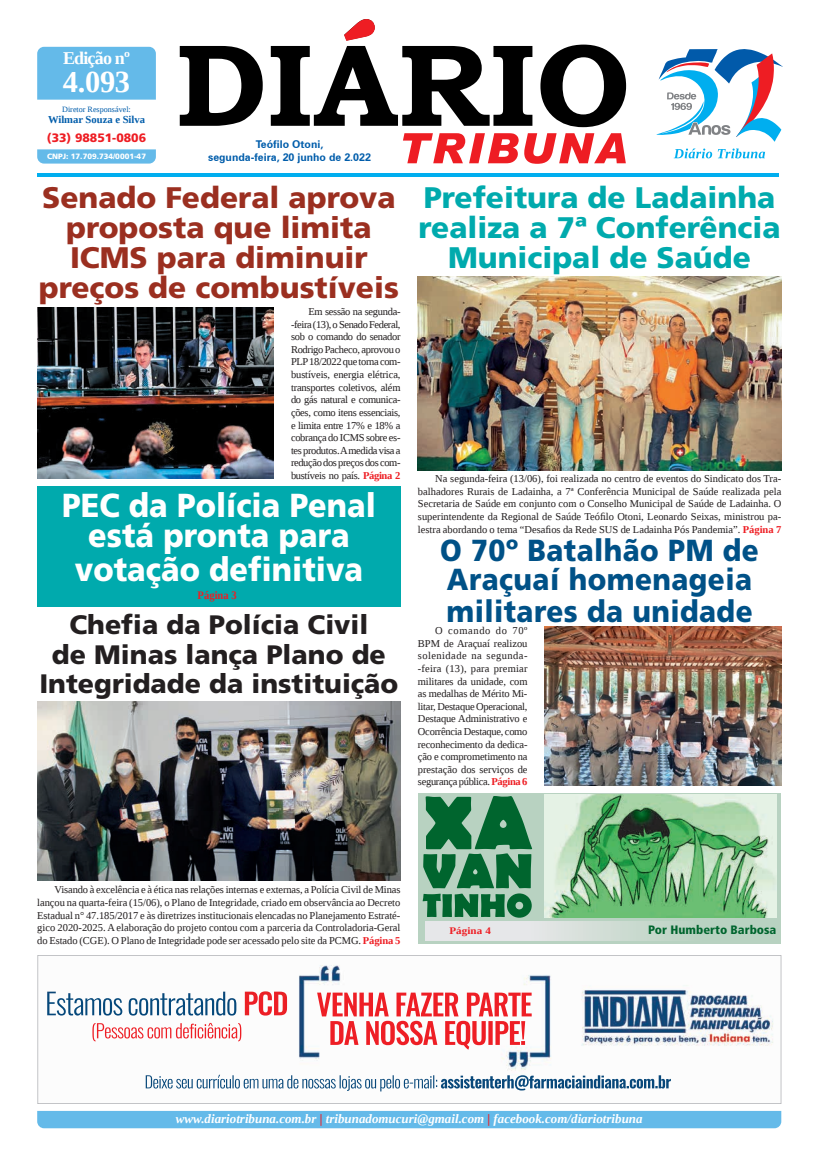
<style>
.page{position:relative;width:821px;height:1166px;background:#fff}
.page>*{position:absolute;margin:0;border:0;box-sizing:border-box;transform-origin:0 0}
.t1{font:900 33.25px/29.8px "Frutiger LT Std";color:#fff;text-align:center;scale:.91 1}
.t2{font:900 30.45px/28.4px "Frutiger LT Std";letter-spacing:.015em;color:#005187;scale:.92 1}
.t3{font:700 30.45px "Liberation Serif";color:#fff}
.t4{font:900 29.75px/29.8px "Frutiger LT Std";color:#9b2f20;text-align:center}
.t5{font:900 29.75px/29.8px "Frutiger LT Std";color:#00aaad;text-align:center}
.t6{font:900 26.69px/29.8px "Frutiger LT Std";color:#231f20;text-align:center}
.t7{font:700 18.03px "Liberation Serif";letter-spacing:-.045em;color:#fff}
.t8{font:italic 700 12.95px "Liberation Serif";color:#fff}
.t9{font:900 condensed 12.16px "Frutiger LT Std";color:#00652e;scale:1.04 1}
.t10{font:900 12.16px "Frutiger LT Std";color:#ee1d23}
.t11{font:700 11.46px "Liberation Serif";letter-spacing:.005em;color:#ee1d23;scale:.91 1}
.t12{font:700 10.67px/12.6px "Zurich BT";color:#015dab;text-align:center}
.t13{font:700 10.59px "Liberation Serif";color:#015dab}
.t14{font:10.5px/12.6px "Liberation Serif";letter-spacing:-.005em;color:#231f20;text-align:justify}
.t15{font:700 10.06px "Liberation Serif";letter-spacing:.01em;color:#ee1d23;scale:1.09 1}
.t16{font:8.14px "Liberation Serif";color:#015dab}
.t17{font:900 7.7px "Frutiger LT Std";color:#fff}
.s1{font-weight:700;color:#ee1d23}
.s2{color:#ee1d23}
</style>
<div class="page">
<hr style="left:37px;top:174px;width:742px;height:3px;background:#00aeef">
<svg style="left:180px;top:44px;width:446px;height:83px"></svg>
<svg style="left:344px;top:19px;width:31px;height:22px"></svg>
<div style="left:37px;top:47px;width:119px;height:53px;background:#64bae9"></div>
<svg style="left:37px;top:149px;width:119px;height:15px;background:#6ebeea"></svg>
<div style="left:37px;top:1111px;width:744px;height:17px;background:#64bae9"></div>
<svg style="left:403px;top:133px;width:223px;height:31px"></svg>
<div style="left:418px;top:792px;width:363px;height:151px;background:#b8d2c1"></div>
<div style="left:425px;top:922px;width:356px;height:18px;background:linear-gradient(to right,#f0ecf1,#b1cfba)"></div>
<svg style="left:423px;top:796px;width:109px;height:122px"></svg>
<img style="left:545px;top:794px;width:231px;height:124px">
<svg style="left:656px;top:49px;width:127px;height:93px"></svg>
<svg style="left:674px;top:148px;width:91px;height:10px"></svg>
<svg style="left:37px;top:955px;width:744px;height:149px"></svg>
<div style="left:37px;top:486px;width:364px;height:121px;background:#00aaad"></div>
<img style="left:37px;top:701px;width:364px;height:180px">
<img style="left:37px;top:308px;width:237px;height:171px">
<img style="left:418px;top:277px;width:363px;height:193px">
<img style="left:545px;top:627px;width:236px;height:158px">
<h3 class="t7" style="left:63px;top:45px;width:68px">Edição nº</h3>
<h2 class="t3" style="left:63px;top:61px;width:69px">4.093</h2>
<p class="t16" style="left:62px;top:104px;width:70px">Diretor Responsável:</p>
<p class="t13" style="left:48px;top:112px;width:99px">Wilmar Souza e Silva</p>
<p class="t10" style="left:47px;top:130px;width:101px">(33) 98851-0806</p>
<p class="t17" style="left:47px;top:151px;width:100px">CNPJ: 17.709.734/0001-47</p>
<p class="t12" style="left:208px;top:138px;width:164px">Teófilo Otoni,<br>segunda-feira, 20 junho de 2.022</p>
<h3 class="t4" style="left:39px;top:183px;width:362px">Senado Federal aprova proposta que limita<br>ICMS para diminuir preços de combustíveis</h3>
<p class="t14" style="left:291px;top:305px;width:111px;text-indent:17px">Em sessão na segunda--feira (13), o Senado Federal, sob o comando do senador Rodrigo Pacheco, aprovou o PLP 18/2022 que torna com&shy;bustíveis, energia elétrica, transportes coletivos, além do gás natural e comunica&shy;ções, como itens essenciais, e limita entre 17% e 18% a cobrança do ICMS sobre es&shy;tes produtos. A medida visa a redução dos preços dos com&shy;bustíveis no país. <span class="s1">Página 2</span></p>
<h1 class="t1" style="left:62px;top:491px;width:346px">PEC da Polícia Penal está pronta para</h1>
<h1 class="t1" style="left:75px;top:554px;width:318px">votação definitiva</h1>
<p class="t11" style="left:198px;top:587px;width:45px">Página 3</p>
<h3 class="t6" style="left:39px;top:609px;width:361px">Chefia da Polícia Civil<br>de Minas lança Plano de<br>Integridade da instituição</h3>
<h3 class="t5" style="left:418px;top:183px;width:364px">Prefeitura de Ladainha realiza a 7ª Conferência<br>Municipal de Saúde</h3>
<p class="t14" style="left:418px;top:472px;width:365px;text-indent:17px">Na segunda-feira (13/06), foi realizada no centro de eventos do Sindicato dos Tra&shy;balhadores Rurais de Ladainha, a 7ª Conferência Municipal de Saúde realizada pela Secretaria de Saúde em conjunto com o Conselho Municipal de Saúde de Ladainha. O superintendente da Regional de Saúde Teófilo Otoni, Leonardo Seixas, ministrou pa&shy;lestra abordando o tema “Desafios da Rede SUS de Ladainha Pós Pandemia”. <span class="s1">Página 7</span></p>
<h2 class="t2" style="left:440px;top:536px;width:348px">O 70º Batalhão PM de<br>Araçuaí homenageia</h2>
<h2 class="t2" style="left:446px;top:597px;width:334px">militares da unidade</h2>
<p class="t14" style="left:418px;top:624px;width:111px;text-indent:17px">O comando do 70º BPM de Araçuaí realizou solenidade na segunda--feira (13), para premiar militares da unidade, com as medalhas de Mérito Mi&shy;litar, Destaque Operacional, Destaque Administrativo e Ocorrência Destaque, como reconhecimento da dedica&shy;ção e comprometimento na prestação dos serviços de segurança pública. <span class="s1">Página 6</span></p>
<p class="t14" style="left:37px;top:883px;width:365px;text-indent:17px">Visando à excelência e à ética nas relações internas e externas, a Polícia Civil de Minas lançou na quarta-feira (15/06), o Plano de Integridade, criado em observância ao Decreto Estadual n° 47.185/2017 e às diretrizes institucionais elencadas no Planejamento Estraté&shy;gico 2020-2025. A elaboração do projeto contou com a parceria da Controladoria-Geral do Estado (CGE). O Plano de Integridade pode ser acessado pelo site da PCMG. <span class="s1">Página 5</span></p>
<p class="t15" style="left:449px;top:923px;width:39px">Página 4</p>
<p class="t9" style="left:648px;top:922px;width:125px">Por Humberto Barbosa</p>
<p class="t8" style="left:176px;top:1110px;width:468px">www.diariotribuna.com.br <span class="s2">|</span> tribunadomucuri@gmail.com <span class="s2">|</span> facebook.com/diariotribuna</p>
</div>
